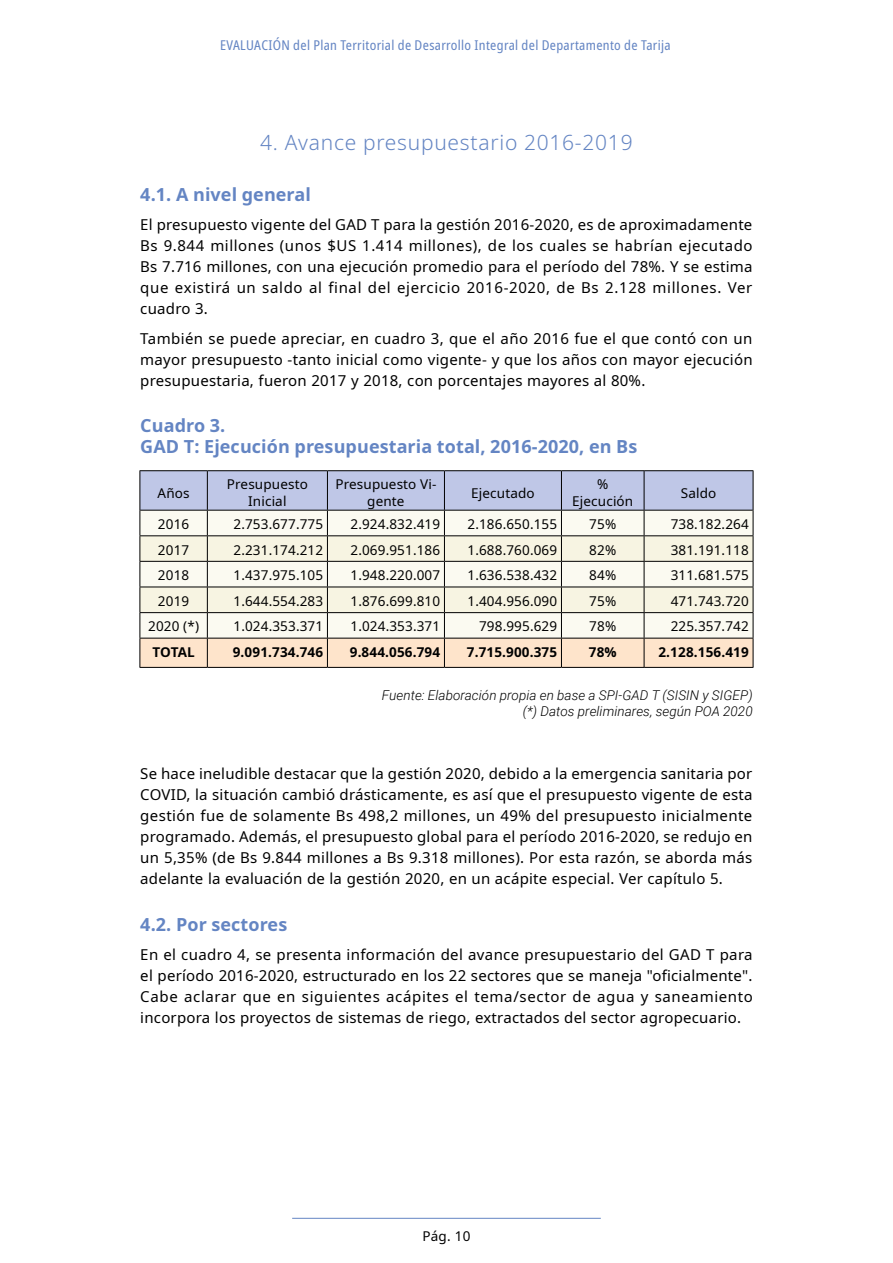
<style>
.page{position:relative;width:893px;height:1263px;background:#fff}
.page>*{position:absolute;margin:0;border:0;box-sizing:border-box;transform-origin:0 0}
.t1{font:300 21px "Noto Sans";letter-spacing:.035em;color:#6485c3}
.t2{font:700 18px/21px "Noto Sans";letter-spacing:.005em;color:#6485c3}
.t3{font:15px/21px "Noto Sans";letter-spacing:.015em;color:#000;text-align:justify}
.t4{font:13.5px/16.5px "Noto Sans";letter-spacing:.01em;color:#000;text-align:center}
.t5{font:italic 300 13.5px/15.5px "Roboto";letter-spacing:.005em;color:#000;text-align:right}
.t6{font:condensed 13.5px "Noto Sans";letter-spacing:.025em;color:#6485c3}
.t7{font:700 13.5px "Noto Sans";letter-spacing:.01em;color:#000}
</style>
<div class="page">
<hr style="left:140px;top:470px;width:67px;height:1px;background:#000">
<hr style="left:207px;top:470px;width:120px;height:1px;background:#000">
<hr style="left:327px;top:470px;width:117px;height:1px;background:#000">
<hr style="left:444px;top:470px;width:117px;height:1px;background:#000">
<hr style="left:561px;top:470px;width:83px;height:1px;background:#000">
<hr style="left:644px;top:470px;width:109px;height:1px;background:#000">
<svg style="left:140px;top:471px;width:614px;height:196px"></svg>
<hr style="left:140px;top:667px;width:67px;height:1px;background:#000">
<hr style="left:207px;top:667px;width:120px;height:1px;background:#000">
<hr style="left:327px;top:667px;width:117px;height:1px;background:#000">
<hr style="left:444px;top:667px;width:117px;height:1px;background:#000">
<hr style="left:561px;top:667px;width:83px;height:1px;background:#000">
<hr style="left:644px;top:667px;width:109px;height:1px;background:#000">
<hr style="left:140px;top:510px;width:67px;height:1px;background:#000">
<hr style="left:207px;top:510px;width:120px;height:1px;background:#000">
<hr style="left:327px;top:510px;width:117px;height:1px;background:#000">
<hr style="left:444px;top:510px;width:117px;height:1px;background:#000">
<hr style="left:561px;top:510px;width:83px;height:1px;background:#000">
<hr style="left:644px;top:510px;width:109px;height:1px;background:#000">
<hr style="left:292px;top:1218px;width:309px;height:1px;background:#6485c3">
<p class="t6" style="left:220px;top:35px;width:452px">Evaluación del Plan Territorial de Desarrollo Integral del Departamento de Tarija</p>
<h1 class="t1" style="left:260px;top:128px;width:374px">4. Avance presupuestario 2016-2019</h1>
<p class="t2" style="left:140px;top:184px;width:172px">4.1. A nivel general</p>
<p class="t3" style="left:140px;top:215px;width:614px">El presupuesto vigente del GAD T para la gestión 2016-2020, es de aproximadamente Bs 9.844 millones (unos $US 1.414 millones), de los cuales se habrían ejecutado Bs 7.716 millones, con una ejecución promedio para el período del 78%. Y se estima que existirá un saldo al final del ejercicio 2016-2020, de Bs 2.128 millones. Ver cuadro 3.</p>
<p class="t3" style="left:140px;top:328px;width:614px">También se puede apreciar, en cuadro 3, que el año 2016 fue el que contó con un mayor presupuesto -tanto inicial como vigente- y que los años con mayor ejecución presupuestaria, fueron 2017 y 2018, con porcentajes mayores al 80%.</p>
<p class="t2" style="left:140px;top:416px;width:499px">Cuadro 3.<br>GAD T: Ejecución presupuestaria total, 2016-2020, en Bs</p>
<p class="t4" style="left:158px;top:485px;width:34px">Años</p>
<p class="t4" style="left:227px;top:477px;width:83px">Presupuesto<br>Inicial</p>
<p class="t4" style="left:335px;top:477px;width:102px">Presupuesto Vi&shy;gente</p>
<p class="t4" style="left:471px;top:485px;width:65px">Ejecutado</p>
<p class="t4" style="left:572px;top:477px;width:62px">%<br>Ejecución</p>
<p class="t4" style="left:681px;top:485px;width:37px">Saldo</p>
<p class="t4" style="left:158px;top:516px;width:33px">2016</p>
<p class="t4" style="left:233px;top:516px;width:91px">2.753.677.775</p>
<p class="t4" style="left:350px;top:516px;width:91px">2.924.832.419</p>
<p class="t4" style="left:467px;top:516px;width:91px">2.186.650.155</p>
<p class="t4" style="left:589px;top:516px;width:28px">75%</p>
<p class="t4" style="left:671px;top:516px;width:80px">738.182.264</p>
<p class="t4" style="left:158px;top:542px;width:33px">2017</p>
<p class="t4" style="left:233px;top:542px;width:91px">2.231.174.212</p>
<p class="t4" style="left:350px;top:542px;width:91px">2.069.951.186</p>
<p class="t4" style="left:467px;top:542px;width:91px">1.688.760.069</p>
<p class="t4" style="left:589px;top:542px;width:28px">82%</p>
<p class="t4" style="left:671px;top:542px;width:80px">381.191.118</p>
<p class="t4" style="left:158px;top:567px;width:33px">2018</p>
<p class="t4" style="left:233px;top:567px;width:91px">1.437.975.105</p>
<p class="t4" style="left:350px;top:567px;width:91px">1.948.220.007</p>
<p class="t4" style="left:467px;top:567px;width:91px">1.636.538.432</p>
<p class="t4" style="left:589px;top:567px;width:28px">84%</p>
<p class="t4" style="left:671px;top:567px;width:80px">311.681.575</p>
<p class="t4" style="left:158px;top:593px;width:33px">2019</p>
<p class="t4" style="left:233px;top:593px;width:91px">1.644.554.283</p>
<p class="t4" style="left:350px;top:593px;width:91px">1.876.699.810</p>
<p class="t4" style="left:467px;top:593px;width:91px">1.404.956.090</p>
<p class="t4" style="left:589px;top:593px;width:28px">75%</p>
<p class="t4" style="left:671px;top:593px;width:80px">471.743.720</p>
<p class="t4" style="left:148px;top:618px;width:52px">2020 (*)</p>
<p class="t4" style="left:233px;top:618px;width:91px">1.024.353.371</p>
<p class="t4" style="left:350px;top:618px;width:91px">1.024.353.371</p>
<p class="t4" style="left:479px;top:618px;width:80px">798.995.629</p>
<p class="t4" style="left:589px;top:618px;width:28px">78%</p>
<p class="t4" style="left:671px;top:618px;width:80px">225.357.742</p>
<p class="t7" style="left:152px;top:642px;width:44px">TOTAL</p>
<p class="t7" style="left:233px;top:642px;width:92px">9.091.734.746</p>
<p class="t7" style="left:350px;top:642px;width:92px">9.844.056.794</p>
<p class="t7" style="left:467px;top:642px;width:92px">7.715.900.375</p>
<p class="t7" style="left:589px;top:642px;width:29px">78%</p>
<p class="t7" style="left:658px;top:642px;width:92px">2.128.156.419</p>
<p class="t5" style="left:382px;top:687px;width:372px">Fuente: Elaboración propia en base a SPI-GAD T (SISIN y SIGEP) (*) Datos preliminares, según POA 2020</p>
<p class="t3" style="left:140px;top:763px;width:614px">Se hace ineludible destacar que la gestión 2020, debido a la emergencia sanitaria por COVID, la situación cambió drásticamente, es así que el presupuesto vigente de esta gestión fue de solamente Bs 498,2 millones, un 49% del presupuesto inicialmente programado. Además, el presupuesto global para el período 2016-2020, se redujo en un 5,35% (de Bs 9.844 millones a Bs 9.318 millones). Por esta razón, se aborda más adelante la evaluación de la gestión 2020, en un acápite especial. Ver capítulo 5.</p>
<p class="t2" style="left:140px;top:914px;width:148px">4.2. Por sectores</p>
<p class="t3" style="left:140px;top:944px;width:614px">En el cuadro 4, se presenta información del avance presupuestario del GAD T para el período 2016-2020, estructurado en los 22 sectores que se maneja "oficialmente".<br>Cabe aclarar que en siguientes acápites el tema/sector de agua y saneamiento incorpora los proyectos de sistemas de riego, extractados del sector agropecuario.</p>
<p class="t4" style="left:422px;top:1228px;width:50px">Pág. 10</p>
</div>
